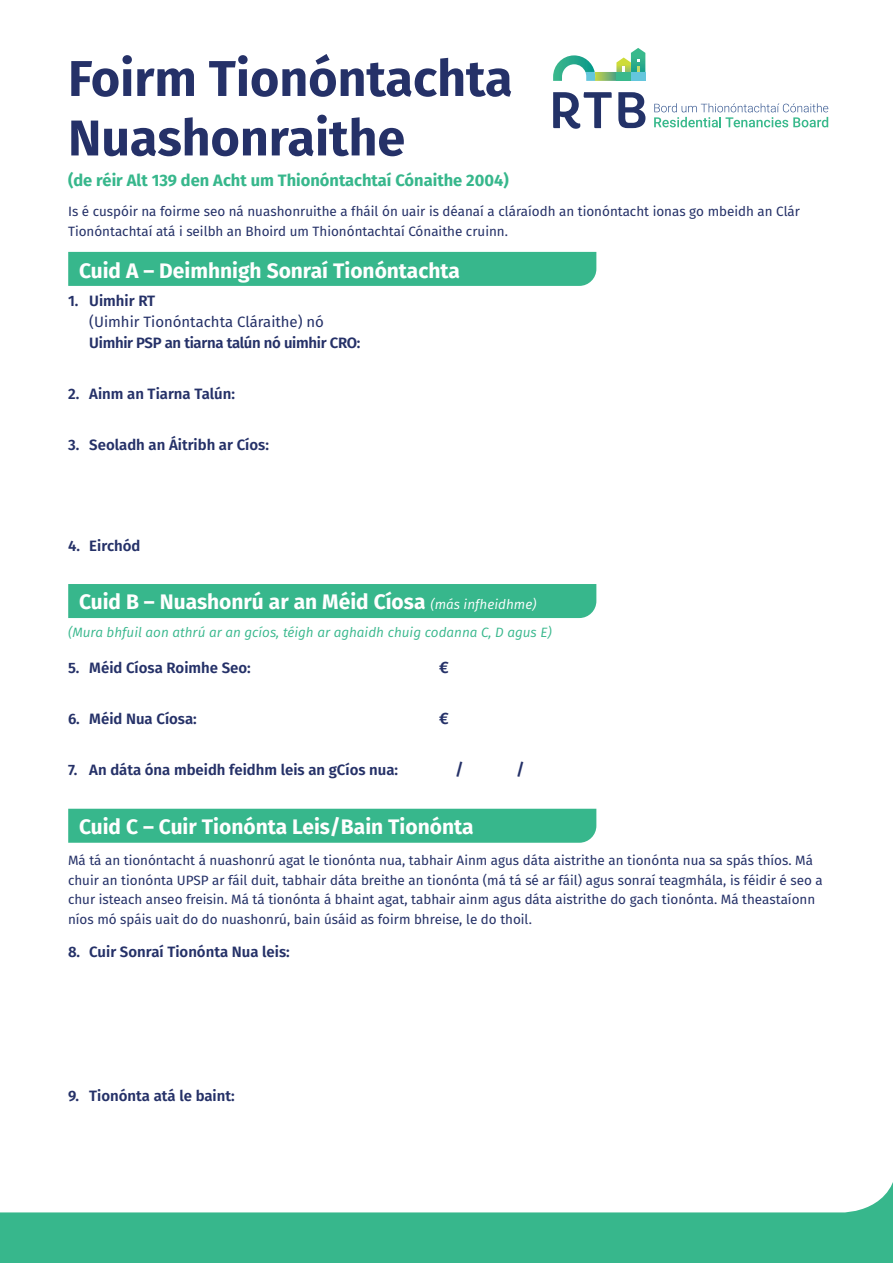
<style>
.page{position:relative;width:893px;height:1263px;background:#fff}
.page>*{position:absolute;margin:0;border:0;box-sizing:border-box;transform-origin:0 0}
.t1{font:700 50.4px/59.6px "Fira Sans";color:#253168}
.t2{font:700 21px "Fira Sans";color:#fff}
.t3{font:700 16.5px "Fira Sans";color:#37b78c}
.t4{font:600 16.5px "Fira Sans";color:#253168}
.t5{font:600 15px "Fira Sans";color:#253168}
.t6{font:600 15px/21px "Fira Sans";letter-spacing:-.02em;color:#253168}
.t7{font:13.5px/19.5px "Fira Sans";color:#253168}
.t8{font:italic 13.5px "Fira Sans";color:#37b78c}
.s1{font-weight:400}
.s2{font-weight:400;font-style:italic;font-size:13.5px}
</style>
<div class="page">
<div style="left:0;top:1171px;width:893px;height:92px;background:#37b78c"></div>
<div style="left:0;top:1171px;width:893px;height:41px;background:#fff"></div>
<svg style="left:553px;top:92px;width:59px;height:37px"></svg>
<svg style="left:618px;top:92px;width:27px;height:36px"></svg>
<svg style="left:553px;top:48px;width:92px;height:33px"></svg>
<svg style="left:654px;top:103px;width:174px;height:24px"></svg>
<div style="left:68px;top:252px;width:528px;height:34px;background:#37b78c"></div>
<div style="left:68px;top:584px;width:528px;height:34px;background:#37b78c"></div>
<div style="left:68px;top:809px;width:528px;height:34px;background:#37b78c"></div>
<p class="t1" style="left:68px;top:45px;width:446px">Foirm Tionóntachta<br>Nuashonraithe</p>
<p class="t3" style="left:68px;top:167px;width:442px">(de réir Alt 139 den Acht um Thionóntachtaí Cónaithe 2004)</p>
<p class="t7" style="left:68px;top:201px;width:733px">Is é cuspóir na foirme seo ná nuashonruithe a fháil ón uair is déanaí a cláraíodh an tionóntacht ionas go mbeidh an Clár<br>Tionóntachtaí atá i seilbh an Bhoird um Thionóntachtaí Cónaithe cruinn.</p>
<p class="t2" style="left:79px;top:253px;width:382px">Cuid A – Deimhnigh Sonraí Tionóntachta</p>
<p class="t6" style="left:89px;top:290px;width:273px;text-indent:-21px">1. Uimhir RT<br><span class="s1">(Uimhir Tionóntachta Cláraithe) nó<br></span>Uimhir PSP an tiarna talún nó uimhir CRO:</p>
<p class="t5" style="left:68px;top:381px;width:168px">2. Ainm an Tiarna Talún:</p>
<p class="t5" style="left:68px;top:432px;width:202px">3. Seoladh an Áitribh ar Cíos:</p>
<p class="t5" style="left:68px;top:534px;width:74px">4. Eirchód</p>
<p class="t2" style="left:79px;top:584px;width:459px">Cuid B – Nuashonrú ar an Méid Cíosa <span class="s2">(más infheidhme)</span></p>
<p class="t8" style="left:68px;top:622px;width:485px">(Mura bhfuil aon athrú ar an gcíos, téigh ar aghaidh chuig codanna C, D agus E)</p>
<p class="t5" style="left:68px;top:656px;width:184px">5. Méid Cíosa Roimhe Seo:</p>
<p class="t5" style="left:68px;top:707px;width:130px">6. Méid Nua Cíosa:</p>
<p class="t5" style="left:68px;top:757px;width:332px">7. An dáta óna mbeidh feidhm leis an gCíos nua:</p>
<p class="t4" style="left:439px;top:654px;width:11px">€</p>
<p class="t4" style="left:439px;top:705px;width:11px">€</p>
<p class="t4" style="left:455px;top:756px;width:10px">/</p>
<p class="t4" style="left:516px;top:756px;width:10px">/</p>
<p class="t2" style="left:79px;top:809px;width:396px">Cuid C – Cuir Tionónta Leis/Bain Tionónta</p>
<p class="t7" style="left:68px;top:850px;width:756px">Má tá an tionóntacht á nuashonrú agat le tionónta nua, tabhair Ainm agus dáta aistrithe an tionónta nua sa spás thíos. Má chuir an tionónta UPSP ar fáil duit, tabhair dáta breithe an tionónta (má tá sé ar fáil) agus sonraí teagmhála, is féidir é seo a chur isteach anseo freisin. Má tá tionónta á bhaint agat, tabhair ainm agus dáta aistrithe do gach tionónta. Má theastaíonn níos mó spáis uait do do nuashonrú, bain úsáid as foirm bhreise, le do thoil.</p>
<p class="t5" style="left:68px;top:940px;width:223px">8. Cuir Sonraí Tionónta Nua leis:</p>
<p class="t5" style="left:68px;top:1084px;width:168px">9. Tionónta atá le baint:</p>
</div>
